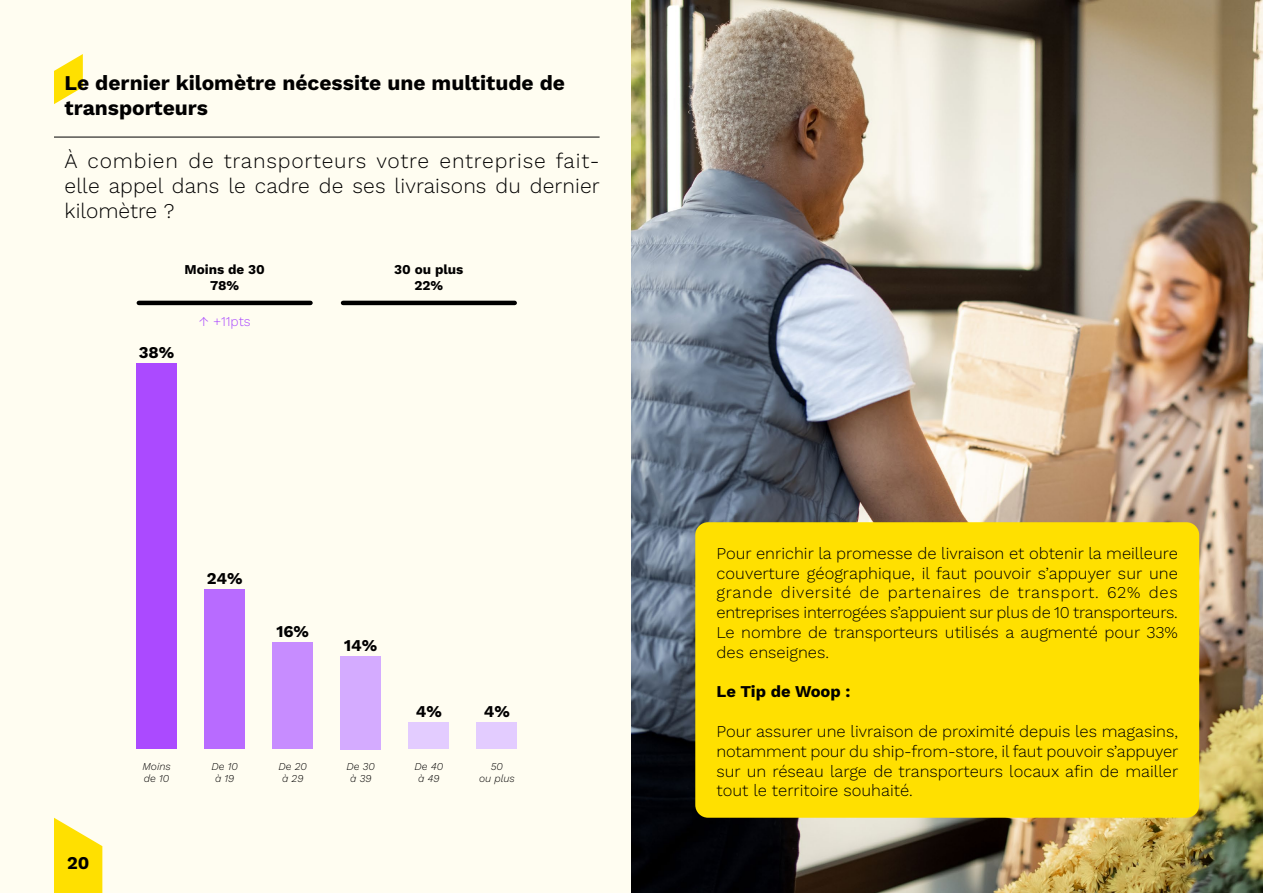
<style>
.page{position:relative;width:1263px;height:893px;background:#fffdf1}
.page>*{position:absolute;margin:0;border:0;box-sizing:border-box;transform-origin:0 0}
.t1{font:300 21px/25.2px "Work Sans";letter-spacing:.005em;color:#000;text-align:justify}
.t2{font:700 21px/25.2px "Work Sans";color:#000}
.t3{font:700 18px "Work Sans";color:#000}
.t4{font:300 16.5px/19.8px "Work Sans";color:#000;text-align:justify}
.t5{font:700 16.5px "Work Sans";color:#000}
.t6{font:700 13.5px/16.2px "Work Sans";color:#000;text-align:center}
.t7{font:300 13.5px "Work Sans";color:#ab4aff}
.t8{font:italic 300 10.5px/12.6px "Work Sans";color:#000;text-align:center}
</style>
<div class="page">
<svg style="left:54px;top:818px;width:48px;height:75px"></svg>
<svg style="left:54px;top:54px;width:29px;height:50px"></svg>
<hr style="left:54px;top:137px;width:546px;height:1px;background:#000">
<div style="left:477px;top:722px;width:40px;height:27px;background:#e3ccff"></div>
<div style="left:409px;top:722px;width:40px;height:27px;background:#e3ccff"></div>
<div style="left:341px;top:656px;width:40px;height:93px;background:#d4abff"></div>
<div style="left:273px;top:643px;width:40px;height:106px;background:#c78cff"></div>
<div style="left:205px;top:589px;width:40px;height:160px;background:#b86bff"></div>
<div style="left:137px;top:363px;width:40px;height:386px;background:#ab4aff"></div>
<hr style="left:139px;top:301px;width:171px;height:4px;background:#000">
<hr style="left:343px;top:301px;width:172px;height:4px;background:#000">
<img style="left:631px;top:0;width:632px;height:893px">
<div style="left:695px;top:522px;width:504px;height:296px;background:#ffe000;border-radius:13px"></div>
<p class="t2" style="left:65px;top:70px;width:502px">Le dernier kilomètre nécessite une multitude de transporteurs</p>
<p class="t1" style="left:65px;top:147px;width:537px">À combien de transporteurs votre entreprise fait&shy;elle appel dans le cadre de ses livraisons du dernier kilomètre ?</p>
<p class="t5" style="left:139px;top:340px;width:37px">38%</p>
<p class="t6" style="left:184px;top:261px;width:82px">Moins de 30<br>78%</p>
<p class="t6" style="left:394px;top:261px;width:71px">30 ou plus<br>22%</p>
<p class="t7" style="left:199px;top:312px;width:53px">↑ +11pts</p>
<p class="t5" style="left:207px;top:566px;width:37px">24%</p>
<p class="t5" style="left:276px;top:619px;width:34px">16%</p>
<p class="t5" style="left:344px;top:632px;width:35px">14%</p>
<p class="t5" style="left:416px;top:699px;width:28px">4%</p>
<p class="t5" style="left:484px;top:699px;width:28px">4%</p>
<p class="t3" style="left:67px;top:849px;width:24px">20</p>
<p class="t8" style="left:143px;top:759px;width:30px;text-align:left">Moins de 10</p>
<p class="t8" style="left:212px;top:759px;width:28px">De 10 à 19</p>
<p class="t8" style="left:278px;top:759px;width:30px">De 20 à 29</p>
<p class="t8" style="left:347px;top:759px;width:30px">De 30 à 39</p>
<p class="t8" style="left:415px;top:759px;width:30px">De 40 à 49</p>
<p class="t8" style="left:479px;top:759px;width:37px">50<br>ou plus</p>
<p class="t4" style="left:716px;top:543px;width:463px">Pour enrichir la promesse de livraison et obtenir la meilleure couverture géographique, il faut pouvoir s’appuyer sur une grande diversité de partenaires de transport. 62% des entreprises interrogées s’appuient sur plus de 10 transporteurs.<br>Le nombre de transporteurs utilisés a augmenté pour 33% des enseignes.</p>
<p class="t5" style="left:716px;top:679px;width:135px">Le Tip de Woop :</p>
<p class="t4" style="left:716px;top:721px;width:463px">Pour assurer une livraison de proximité depuis les magasins, notamment pour du ship-from-store, il faut pouvoir s’appuyer sur un réseau large de transporteurs locaux afin de mailler tout le territoire souhaité.</p>
</div>
